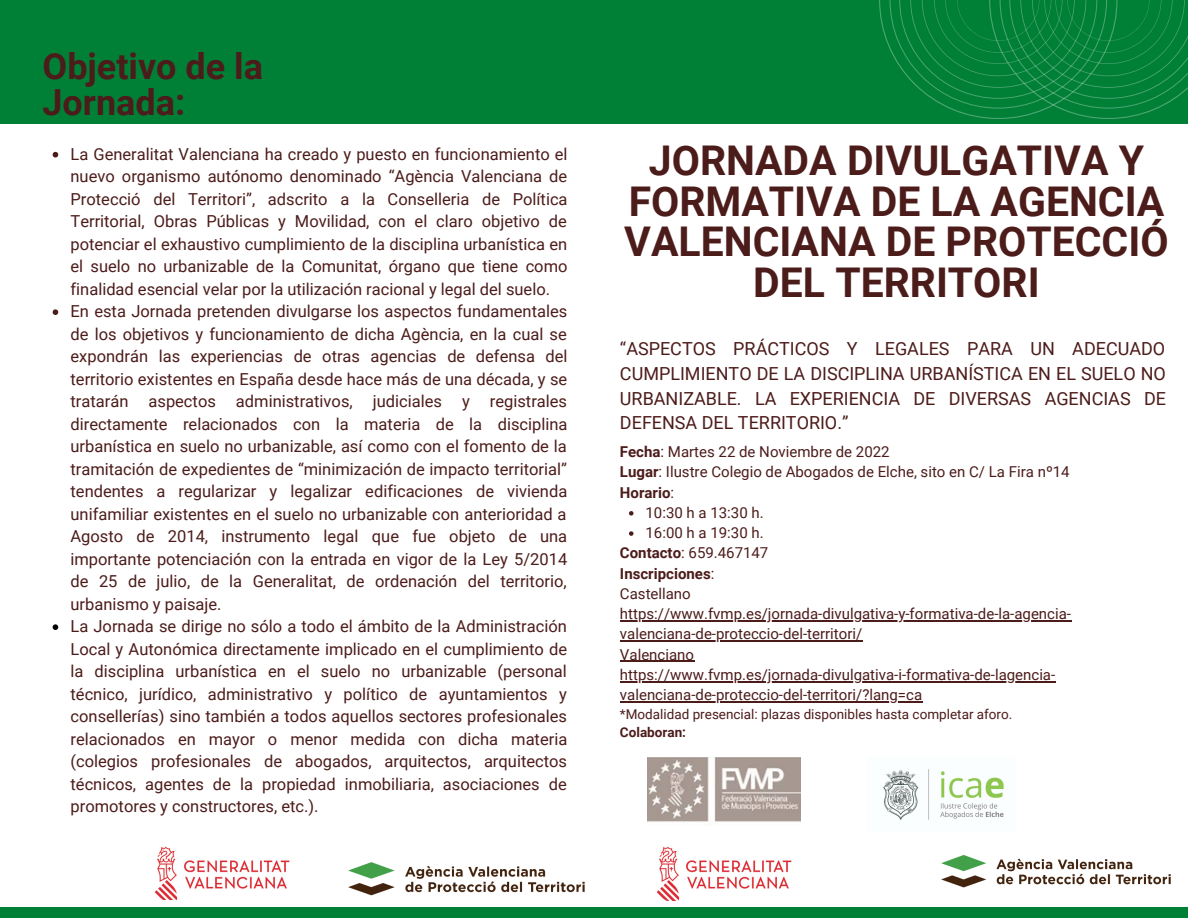
<style>
.page{position:relative;width:1188px;height:918px;background:#fff}
.page>*{position:absolute;margin:0;border:0;box-sizing:border-box;transform-origin:0 0}
.t1{font:700 40.95px/40.5px "Roboto";color:#4c1c1a;text-align:center}
.t2{font:700 36px/36px "Roboto";color:#4c1c1a}
.t3{font:18px/24.8px "Roboto";color:#4c1c1a;text-align:justify}
.t4{font:16.5px/22.5px "Roboto";color:#4c1c1a}
.t5{font:15px/20.2px "Roboto";color:#4c1c1a}
.t6{font:13.5px "Roboto";color:#4c1c1a}
.t7{font:700 13.5px "Roboto";color:#4c1c1a}
.s1{font-weight:700}
</style>
<div class="page">
<div style="left:0;top:0;width:1188px;height:124px;background:#008037"></div>
<svg style="left:879px;top:0;width:309px;height:119px"></svg>
<img style="left:941px;top:855px;width:230px;height:33px">
<div style="left:0;top:907px;width:1188px;height:11px;background:#008037"></div>
<img style="left:349px;top:862px;width:236px;height:34px">
<svg style="left:629px;top:511px;width:4px;height:5px"></svg>
<svg style="left:629px;top:531px;width:4px;height:5px"></svg>
<hr style="left:620px;top:620px;width:451px;height:1px;background:#4c1c1a">
<hr style="left:620px;top:640px;width:242px;height:2px;background:#4c1c1a">
<hr style="left:620px;top:661px;width:74px;height:1px;background:#4c1c1a">
<hr style="left:620px;top:681px;width:435px;height:1px;background:#4c1c1a">
<hr style="left:620px;top:701px;width:302px;height:1px;background:#4c1c1a">
<img style="left:647px;top:757px;width:153px;height:66px">
<img style="left:883px;top:769px;width:121px;height:51px">
<img style="left:154px;top:846px;width:136px;height:54px">
<svg style="left:53px;top:152px;width:5px;height:6px"></svg>
<svg style="left:53px;top:309px;width:5px;height:6px"></svg>
<svg style="left:53px;top:624px;width:5px;height:6px"></svg>
<img style="left:656px;top:846px;width:136px;height:54px">
<h2 class="t2" style="left:43px;top:49px;width:222px">Objetivo de la<br>Jornada:</h2>
<p class="t4" style="left:71px;top:143px;width:499px">La Generalitat Valenciana ha creado y puesto en funcionamiento el nuevo organismo autónomo denominado “Agència Valenciana de Protecció del Territori”, adscrito a la Conselleria de Política Territorial, Obras Públicas y Movilidad, con el claro objetivo de potenciar el exhaustivo cumplimiento de la disciplina urbanística en el suelo no urbanizable de la Comunitat, órgano que tiene como finalidad esencial velar por la utilización racional y legal del suelo.<br>En esta Jornada pretenden divulgarse los aspectos fundamentales de los objetivos y funcionamiento de dicha Agència, en la cual se expondrán las experiencias de otras agencias de defensa del territorio existentes en España desde hace más de una década, y se tratarán aspectos administrativos, judiciales y registrales directamente relacionados con la materia de la disciplina urbanística en suelo no urbanizable, así como con el fomento de la tramitación de expedientes de “minimización de impacto territorial” tendentes a regularizar y legalizar edificaciones de vivienda unifamiliar existentes en el suelo no urbanizable con anterioridad a Agosto de 2014, instrumento legal que fue objeto de una importante potenciación con la entrada en vigor de la Ley 5/2014 de 25 de julio, de la Generalitat, de ordenación del territorio, urbanismo y paisaje.<br>La Jornada se dirige no sólo a todo el ámbito de la Administración Local y Autonómica directamente implicado en el cumplimiento de la disciplina urbanística en el suelo no urbanizable (personal técnico, jurídico, administrativo y político de ayuntamientos y consellerías) sino también a todos aquellos sectores profesionales relacionados en mayor o menor medida con dicha materia (colegios profesionales de abogados, arquitectos, arquitectos técnicos, agentes de la propiedad inmobiliaria, asociaciones de promotores y constructores, etc.).</p>
<h1 class="t1" style="left:624px;top:141px;width:546px">JORNADA DIVULGATIVA Y<br>FORMATIVA DE LA AGENCIA<br>VALENCIANA DE PROTECCIÓ<br>DEL TERRITORI</h1>
<p class="t3" style="left:620px;top:337px;width:548px">“ASPECTOS PRÁCTICOS Y LEGALES PARA UN ADECUADO CUMPLIMIENTO DE LA DISCIPLINA URBANÍSTICA EN EL SUELO NO URBANIZABLE. LA EXPERIENCIA DE DIVERSAS AGENCIAS DE DEFENSA DEL TERRITORIO.”</p>
<p class="t5" style="left:620px;top:442px;width:451px"><span class="s1">Fecha</span>: Martes 22 de Noviembre de 2022<br><span class="s1">Lugar</span>: Ilustre Colegio de Abogados de Elche, sito en C/ La Fira nº14<br><span class="s1">Horario</span>:</p>
<p class="t5" style="left:646px;top:503px;width:120px">10:30 h a 13:30 h.<br>16:00 h a 19:30 h.</p>
<p class="t5" style="left:620px;top:543px;width:453px"><span class="s1">Contacto</span>: 659.467147<br><span class="s1">Inscripciones</span>:<br>Castellano https://www.fvmp.es/jornada-divulgativa-y-formativa-de-la-agencia&shy;valenciana-de-proteccio-del-territori/<br>Valenciano https://www.fvmp.es/jornada-divulgativa-i-formativa-de-lagencia&shy;valenciana-de-proteccio-del-territori/?lang=ca</p>
<p class="t6" style="left:620px;top:707px;width:394px">*Modalidad presencial: plazas disponibles hasta completar aforo.</p>
<p class="t7" style="left:620px;top:725px;width:68px">Colaboran:</p>
</div>
